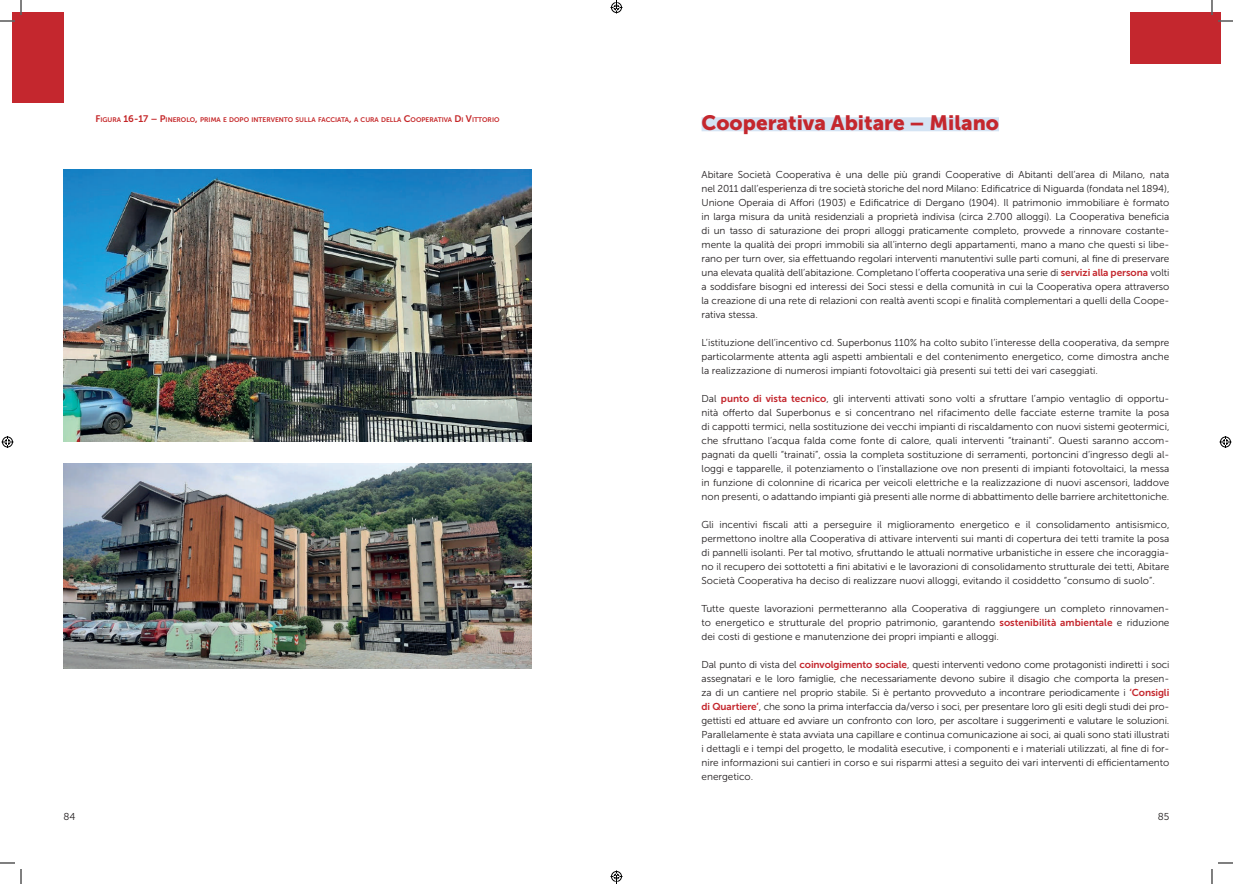
<style>
.page{position:relative;width:1233px;height:884px;background:#fff}
.page>*{position:absolute;margin:0;border:0;box-sizing:border-box;transform-origin:0 0}
.t1{font:20.7px "Museo Sans 900";color:#c4272e}
.t2{font:10px/14px "Museo Sans 300";color:#231f20;text-align:justify}
.t3{font:6.7px "Museo Sans 700";color:#c42426}
.s1{font-size:9.5px}
.s2{font-family:"Museo Sans 700";color:#c4272e}
</style>
<div class="page">
<div style="left:12px;top:12px;width:52px;height:91px;background:#c4272e"></div>
<div style="left:1129px;top:12px;width:91px;height:52px;background:#c4272e"></div>
<img style="left:64px;top:170px;width:467px;height:271px">
<div style="left:701px;top:117px;width:298px;height:14px;background:#d4e4f4"></div>
<img style="left:64px;top:463px;width:467px;height:206px">
<svg style="left:1218px;top:20px;width:15px;height:2px"></svg>
<svg style="left:1218px;top:862px;width:15px;height:2px"></svg>
<svg style="left:0;top:0;width:22px;height:22px"></svg>
<svg style="left:0;top:862px;width:22px;height:22px"></svg>
<svg style="left:1211px;top:0;width:1px;height:15px"></svg>
<svg style="left:1211px;top:869px;width:1px;height:15px"></svg>
<svg style="left:2px;top:436px;width:12px;height:12px"></svg>
<svg style="left:1219px;top:436px;width:12px;height:12px"></svg>
<svg style="left:610px;top:0;width:12px;height:14px"></svg>
<svg style="left:610px;top:870px;width:12px;height:14px"></svg>
<p class="t3" style="left:95px;top:116px;width:405px"><span class="s1">F</span>IGURA <span class="s1">16-17 – P</span>INEROLO<span class="s1">,</span> PRIMA E DOPO INTERVENTO SULLA FACCIATA<span class="s1">,</span> A CURA DELLA <span class="s1">C</span>OOPERATIVA <span class="s1">D</span> I <span class="s1">V</span>ITTORIO</p>
<h1 class="t1" style="left:701px;top:111px;width:299px">Cooperativa Abitare – Milano</h1>
<p class="t2" style="left:701px;top:168px;width:469px">Abitare Società Cooperativa è una delle più grandi Cooperative di Abitanti dell’area di Milano, nata nel 2011 dall’esperienza di tre società storiche del nord Milano: Edificatrice di Niguarda (fondata nel 1894), Unione Operaia di Affori (1903) e Edificatrice di Dergano (1904). Il patrimonio immobiliare è formato in larga misura da unità residenziali a proprietà indivisa (circa 2.700 alloggi). La Cooperativa beneficia di un tasso di saturazione dei propri alloggi praticamente completo, provvede a rinnovare costante&shy;mente la qualità dei propri immobili sia all’interno degli appartamenti, mano a mano che questi si libe&shy;rano per turn over, sia effettuando regolari interventi manutentivi sulle parti comuni, al fine di preservare una elevata qualità dell’abitazione. Completano l’offerta cooperativa una serie di <span class="s2">servizi alla persona</span> volti a soddisfare bisogni ed interessi dei Soci stessi e della comunità in cui la Cooperativa opera attraverso la creazione di una rete di relazioni con realtà aventi scopi e finalità complementari a quelli della Coope&shy;rativa stessa.</p>
<p class="t2" style="left:701px;top:336px;width:469px">L’istituzione dell’incentivo cd. Superbonus 110% ha colto subito l’interesse della cooperativa, da sempre particolarmente attenta agli aspetti ambientali e del contenimento energetico, come dimostra anche la realizzazione di numerosi impianti fotovoltaici già presenti sui tetti dei vari caseggiati.</p>
<p class="t2" style="left:701px;top:392px;width:469px">Dal <span class="s2">punto di vista tecnico</span>, gli interventi attivati sono volti a sfruttare l’ampio ventaglio di opportu&shy;nità offerto dal Superbonus e si concentrano nel rifacimento delle facciate esterne tramite la posa di cappotti termici, nella sostituzione dei vecchi impianti di riscaldamento con nuovi sistemi geotermici, che sfruttano l’acqua falda come fonte di calore, quali interventi “trainanti”. Questi saranno accom&shy;pagnati da quelli “trainati”, ossia la completa sostituzione di serramenti, portoncini d’ingresso degli al&shy;loggi e tapparelle, il potenziamento o l’installazione ove non presenti di impianti fotovoltaici, la messa in funzione di colonnine di ricarica per veicoli elettriche e la realizzazione di nuovi ascensori, laddove non presenti, o adattando impianti già presenti alle norme di abbattimento delle barriere architettoniche.</p>
<p class="t2" style="left:701px;top:518px;width:469px">Gli incentivi fiscali atti a perseguire il miglioramento energetico e il consolidamento antisismico, permettono inoltre alla Cooperativa di attivare interventi sui manti di copertura dei tetti tramite la posa di pannelli isolanti. Per tal motivo, sfruttando le attuali normative urbanistiche in essere che incoraggia&shy;no il recupero dei sottotetti a fini abitativi e le lavorazioni di consolidamento strutturale dei tetti, Abitare Società Cooperativa ha deciso di realizzare nuovi alloggi, evitando il cosiddetto “consumo di suolo”.</p>
<p class="t2" style="left:701px;top:602px;width:469px">Tutte queste lavorazioni permetteranno alla Cooperativa di raggiungere un completo rinnovamen&shy;to energetico e strutturale del proprio patrimonio, garantendo <span class="s2">sostenibilità ambientale</span> e riduzione dei costi di gestione e manutenzione dei propri impianti e alloggi.</p>
<p class="t2" style="left:701px;top:658px;width:469px">Dal punto di vista del <span class="s2">coinvolgimento sociale</span>, questi interventi vedono come protagonisti indiretti i soci assegnatari e le loro famiglie, che necessariamente devono subire il disagio che comporta la presen&shy;za di un cantiere nel proprio stabile. Si è pertanto provveduto a incontrare periodicamente i <span class="s2">‘Consigli di Quartiere’</span>, che sono la prima interfaccia da/verso i soci, per presentare loro gli esiti degli studi dei pro&shy;gettisti ed attuare ed avviare un confronto con loro, per ascoltare i suggerimenti e valutare le soluzioni.<br>Parallelamente è stata avviata una capillare e continua comunicazione ai soci, ai quali sono stati illustrati i dettagli e i tempi del progetto, le modalità esecutive, i componenti e i materiali utilizzati, al fine di for&shy;nire informazioni sui cantieri in corso e sui risparmi attesi a seguito dei vari interventi di efficientamento energetico.</p>
<p class="t2" style="left:64px;top:810px;width:13px">84</p>
<p class="t2" style="left:1157px;top:810px;width:13px">85</p>
</div>
